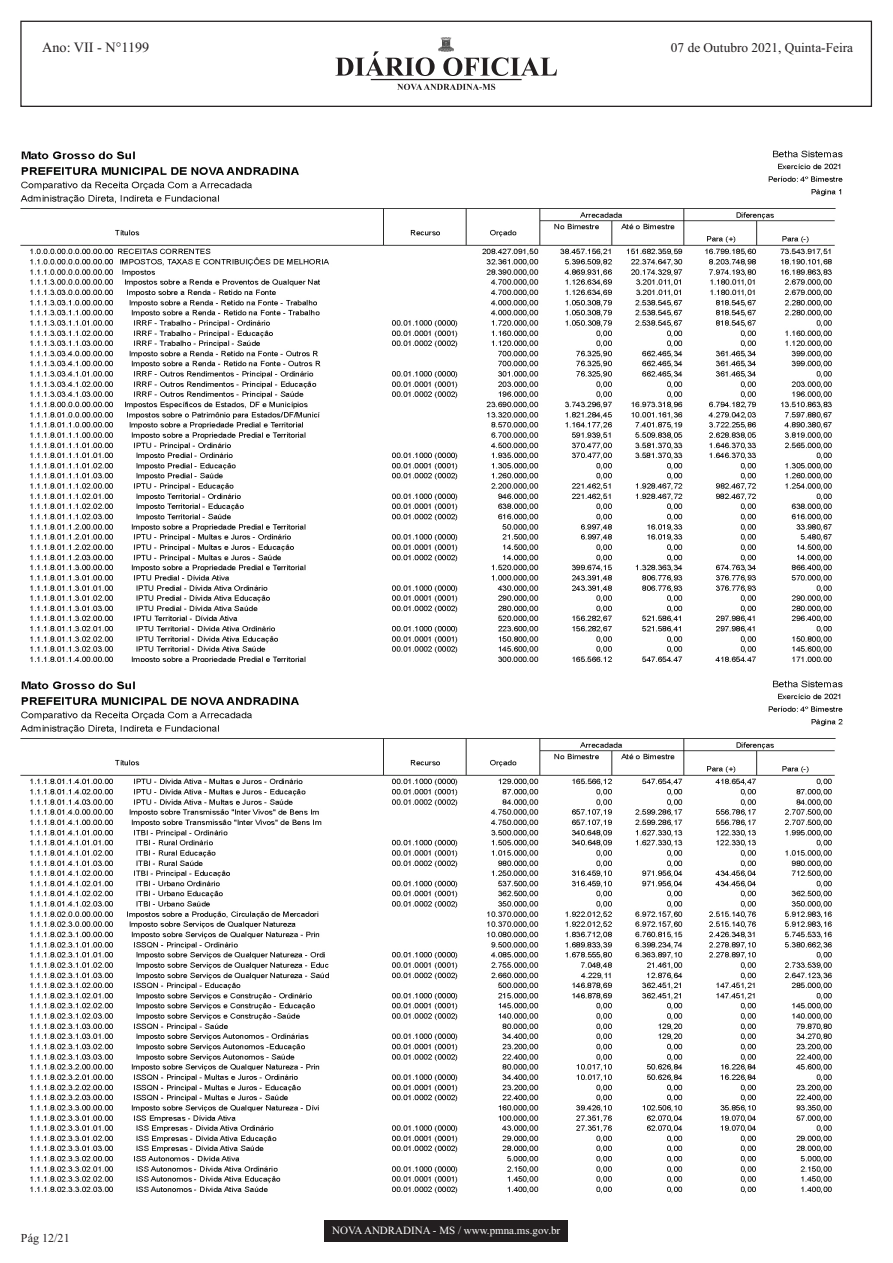
<style>
.page{position:relative;width:893px;height:1263px;background:#fff}
.page>*{position:absolute;margin:0;border:0;box-sizing:border-box;transform-origin:0 0}
.t1{font:14.25px "Times New Roman";color:#231f20}
.t2{font:13.35px "Times New Roman";color:#231f20}
.t3{font:12.15px "Times New Roman";color:#231f20}
.t4{font:10.95px "Times New Roman";color:#fff}
</style>
<div class="page">
<div style="left:324px;top:1220px;width:244px;height:22px;background:#231f20"></div>
<div style="left:20px;top:21px;width:852px;height:86px;border:1px solid #231f20"></div>
<svg style="left:335px;top:51px;width:222px;height:39px"></svg>
<img style="left:439px;top:38px;width:14px;height:13px">
<img style="left:21px;top:150px;width:822px;height:512px">
<img style="left:21px;top:680px;width:822px;height:514px">
<h1 class="t1" style="left:42px;top:42px;width:109px">Ano: VII - N°1199</h1>
<p class="t2" style="left:671px;top:43px;width:184px">07 de Outubro 2021, Quinta-Feira</p>
<p class="t3" style="left:21px;top:1233px;width:50px">Pág 12/21</p>
<p class="t4" style="left:332px;top:1226px;width:230px">NOVAANDRADINA - MS / www.pmna.ms.gov.br</p>
</div>
